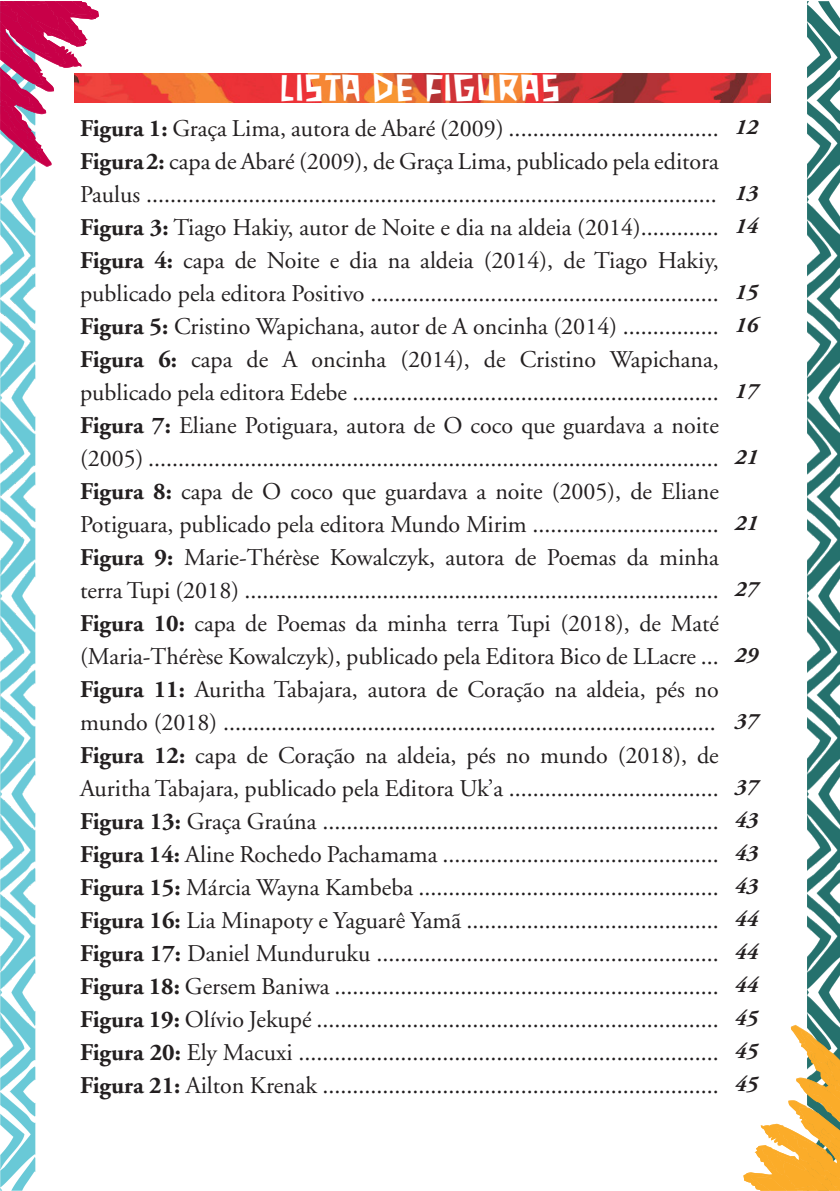
<style>
.page{position:relative;width:840px;height:1191px;background:#fff}
.page>*{position:absolute;margin:0;border:0;box-sizing:border-box;transform-origin:0 0}
.Capítulos{font:40px "Xilosa";color:#fff}
.corpo_do_texto{font:24px/33px "Adobe Garamond";color:#231f20}
.t1{font:italic 700 22px "Adobe Garamond";color:#231f20}
.s1{font-weight:700}
</style>
<div class="page">
<img style="left:0;top:1px;width:839px;height:1189px">
<div style="left:384px;top:1107px;width:76px;height:71px;background:#fff"></div>
<img style="left:74px;top:74px;width:695px;height:29px">
<p class="Capítulos" style="left:279px;top:65px;width:283px">LISTA DE FIGURAS</p>
<p class="corpo_do_texto" style="left:80px;top:112px;width:640px"><span class="s1">Figura 1:</span> Graça Lima, autora de Abaré (2009) ...................................</p>
<p class="corpo_do_texto" style="left:80px;top:145px;width:640px"><span class="s1">Figura 2:</span> capa de Abaré (2009), de Graça Lima, publicado pela editora<br>Paulus ...............................................................................................</p>
<p class="corpo_do_texto" style="left:80px;top:211px;width:640px"><span class="s1">Figura 3:</span> Tiago Hakiy, autor de Noite e dia na aldeia (2014).............</p>
<p class="corpo_do_texto" style="left:80px;top:244px;width:640px"><span class="s1">Figura 4:</span> capa de Noite e dia na aldeia (2014), de Tiago Hakiy, publicado pela editora Positivo ..........................................................</p>
<p class="corpo_do_texto" style="left:80px;top:310px;width:640px"><span class="s1">Figura 5:</span> Cristino Wapichana, autor de A oncinha (2014) ................</p>
<p class="corpo_do_texto" style="left:80px;top:343px;width:640px"><span class="s1">Figura 6:</span> capa de A oncinha (2014), de Cristino Wapichana, publicado pela editora Edebe .............................................................</p>
<p class="corpo_do_texto" style="left:80px;top:409px;width:640px"><span class="s1">Figura 7:</span> Eliane Potiguara, autora de O coco que guardava a noite (2005) ...............................................................................................</p>
<p class="corpo_do_texto" style="left:80px;top:475px;width:640px"><span class="s1">Figura 8:</span> capa de O coco que guardava a noite (2005), de Eliane<br>Potiguara, publicado pela editora Mundo Mirim ...............................</p>
<p class="corpo_do_texto" style="left:80px;top:541px;width:640px"><span class="s1">Figura 9:</span> Marie-Thérèse Kowalczyk, autora de Poemas da minha terra Tupi (2018) ...............................................................................</p>
<p class="corpo_do_texto" style="left:80px;top:607px;width:640px"><span class="s1">Figura 10:</span> capa de Poemas da minha terra Tupi (2018), de Maté (Maria‑Thérèse Kowalczyk), publicado pela Editora Bico de LLacre ...</p>
<p class="corpo_do_texto" style="left:80px;top:673px;width:640px"><span class="s1">Figura 11:</span> Auritha Tabajara, autora de Coração na aldeia, pés no mundo (2018) ..................................................................................</p>
<p class="corpo_do_texto" style="left:80px;top:739px;width:640px"><span class="s1">Figura 12:</span> capa de Coração na aldeia, pés no mundo (2018), de<br>Auritha Tabajara, publicado pela Editora Uk’a ...................................</p>
<p class="corpo_do_texto" style="left:80px;top:805px;width:640px"><span class="s1">Figura 13:</span> Graça Graúna ..................................................................</p>
<p class="corpo_do_texto" style="left:80px;top:838px;width:640px"><span class="s1">Figura 14:</span> Aline Rochedo Pachamama ..............................................</p>
<p class="corpo_do_texto" style="left:80px;top:871px;width:640px"><span class="s1">Figura 15:</span> Márcia Wayna Kambeba ..................................................</p>
<p class="corpo_do_texto" style="left:80px;top:904px;width:640px"><span class="s1">Figura 16:</span> Lia Minapoty e Yaguarê Yamã ..........................................</p>
<p class="corpo_do_texto" style="left:80px;top:937px;width:640px"><span class="s1">Figura 17:</span> Daniel Munduruku .........................................................</p>
<p class="corpo_do_texto" style="left:80px;top:970px;width:640px"><span class="s1">Figura 18:</span> Gersem Baniwa ................................................................</p>
<p class="corpo_do_texto" style="left:80px;top:1003px;width:640px"><span class="s1">Figura 19:</span> Olívio Jekupé ...................................................................</p>
<p class="corpo_do_texto" style="left:80px;top:1036px;width:640px"><span class="s1">Figura 20:</span> Ely Macuxi ......................................................................</p>
<p class="corpo_do_texto" style="left:80px;top:1069px;width:640px"><span class="s1">Figura 21:</span> Ailton Krenak ..................................................................</p>
<p class="t1" style="left:734px;top:115px;width:24px">12</p>
<p class="t1" style="left:734px;top:181px;width:24px">13</p>
<p class="t1" style="left:734px;top:214px;width:24px">14</p>
<p class="t1" style="left:734px;top:280px;width:24px">15</p>
<p class="t1" style="left:734px;top:313px;width:24px">16</p>
<p class="t1" style="left:734px;top:379px;width:24px">17</p>
<p class="t1" style="left:734px;top:445px;width:24px">21</p>
<p class="t1" style="left:734px;top:511px;width:24px">21</p>
<p class="t1" style="left:734px;top:577px;width:24px">27</p>
<p class="t1" style="left:734px;top:643px;width:24px">29</p>
<p class="t1" style="left:734px;top:709px;width:24px">37</p>
<p class="t1" style="left:734px;top:775px;width:24px">37</p>
<p class="t1" style="left:734px;top:808px;width:24px">43</p>
<p class="t1" style="left:734px;top:841px;width:24px">43</p>
<p class="t1" style="left:734px;top:874px;width:24px">43</p>
<p class="t1" style="left:734px;top:907px;width:24px">44</p>
<p class="t1" style="left:734px;top:940px;width:24px">44</p>
<p class="t1" style="left:734px;top:973px;width:24px">44</p>
<p class="t1" style="left:734px;top:1006px;width:24px">45</p>
<p class="t1" style="left:734px;top:1039px;width:24px">45</p>
<p class="t1" style="left:734px;top:1072px;width:24px">45</p>
</div>
